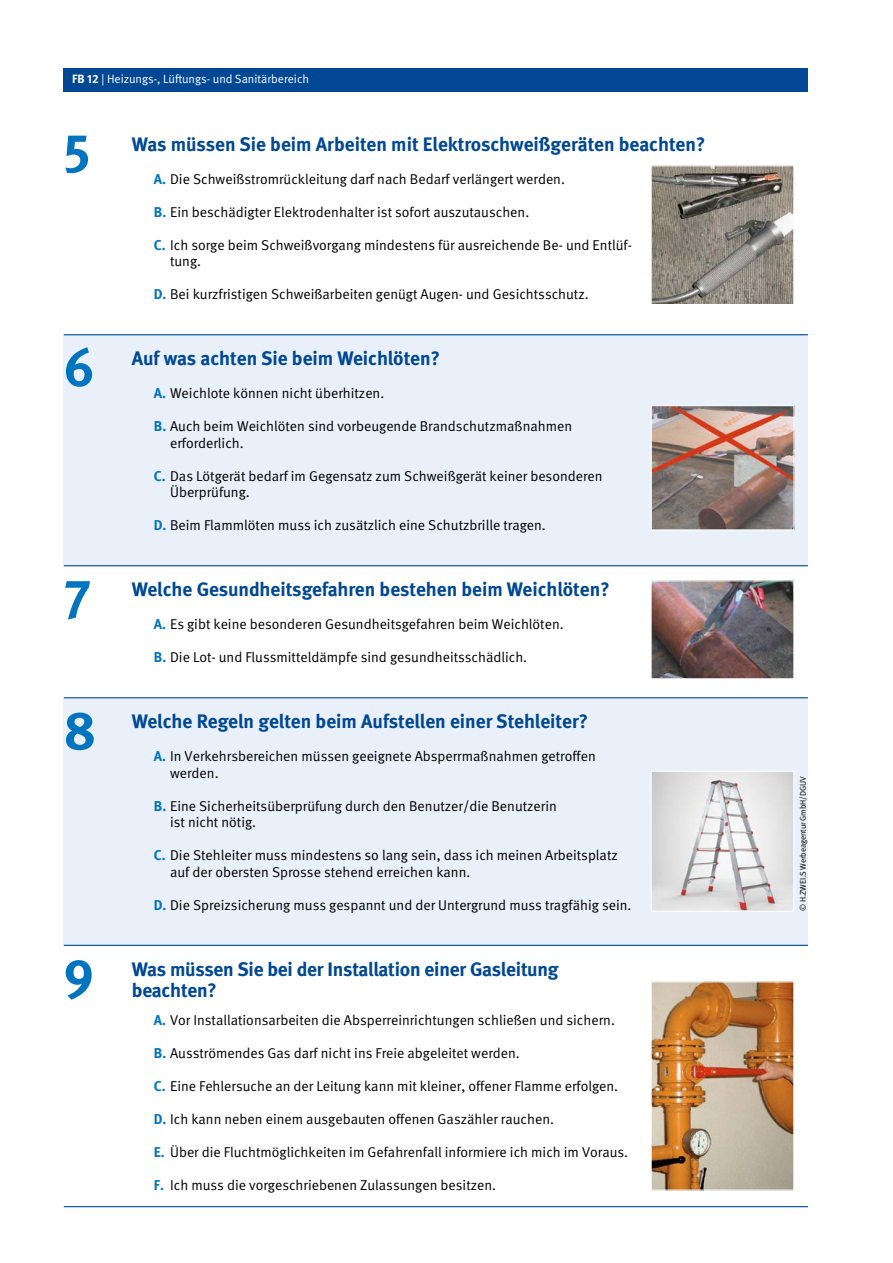
<style>
.page{position:relative;width:893px;height:1263px;background:#fff}
.page>*{position:absolute;margin:0;border:0;box-sizing:border-box;transform-origin:0 0}
.t1{font:700 54px "DGUV Meta";color:#0074be}
.t2{font:700 19.5px/21px "DGUV Meta";letter-spacing:-.005em;color:#004893}
.Antwort{font:14.25px/16.5px "DGUV Meta";color:#000}
.t3{font:12px "DGUV Meta";color:#fff}
.t4{font:8.25px "DGUV Meta";letter-spacing:-.01em;color:#000}
.s1{font-weight:700}
.s2{font-weight:700;color:#0074be}
</style>
<div class="page">
<hr style="left:64px;top:1206px;width:744px;height:1px;background:#004893">
<div style="left:64px;top:334px;width:744px;height:232px;background:#e9f0fa"></div>
<div style="left:64px;top:698px;width:744px;height:248px;background:#e9f0fa"></div>
<hr style="left:64px;top:334px;width:744px;height:1px;background:#004893">
<hr style="left:64px;top:565px;width:744px;height:1px;background:#004893">
<hr style="left:64px;top:697px;width:744px;height:1px;background:#004893">
<hr style="left:64px;top:945px;width:744px;height:1px;background:#004893">
<img style="left:653px;top:407px;width:140px;height:121px">
<div style="left:651px;top:405px;width:144px;height:125px;border:1px solid #fff"></div>
<img style="left:653px;top:167px;width:139px;height:136px">
<div style="left:651px;top:165px;width:143px;height:140px;border:1px solid #fff"></div>
<img style="left:653px;top:773px;width:139px;height:137px">
<div style="left:651px;top:771px;width:143px;height:141px;border:1px solid #fff"></div>
<img style="left:653px;top:983px;width:139px;height:206px">
<div style="left:651px;top:981px;width:143px;height:210px;border:1px solid #fff"></div>
<img style="left:653px;top:582px;width:139px;height:95px">
<div style="left:651px;top:580px;width:143px;height:99px;border:1px solid #fff"></div>
<div style="left:64px;top:68px;width:744px;height:23px;background:#004893"></div>
<p class="t3" style="left:72px;top:72px;width:238px"><span class="s1">FB 12</span> | Heizungs-, Lüftungs- und Sanitärbereich</p>
<p class="t1" style="left:64px;top:121px;width:28px">5</p>
<p class="t2" style="left:132px;top:134px;width:575px">Was müssen Sie beim Arbeiten mit Elektroschweißgeräten beachten?</p>
<p class="Antwort" style="left:154px;top:171px;width:413px"><span class="s2">A.</span> Die Schweißstromrückleitung darf nach Bedarf verlängert werden.</p>
<p class="Antwort" style="left:154px;top:204px;width:377px"><span class="s2">B.</span> Ein beschädigter Elektrodenhalter ist sofort auszutauschen.</p>
<p class="Antwort" style="left:170px;top:237px;width:463px;text-indent:-16px"><span class="s2">C.</span> Ich sorge beim Schweißvorgang mindestens für ausreichende Be- und Entlüf&shy;tung.</p>
<p class="Antwort" style="left:154px;top:286px;width:436px"><span class="s2">D.</span> Bei kurzfristigen Schweißarbeiten genügt Augen- und Gesichtsschutz.</p>
<p class="t1" style="left:64px;top:335px;width:32px">6</p>
<p class="t2" style="left:132px;top:348px;width:310px">Auf was achten Sie beim Weichlöten?</p>
<p class="Antwort" style="left:154px;top:385px;width:232px"><span class="s2">A.</span> Weichlote können nicht überhitzen.</p>
<p class="Antwort" style="left:170px;top:418px;width:404px;text-indent:-16px"><span class="s2">B.</span> Auch beim Weichlöten sind vorbeugende Brandschutzmaßnahmen erforderlich.</p>
<p class="Antwort" style="left:170px;top:468px;width:434px;text-indent:-16px"><span class="s2">C.</span> Das Lötgerät bedarf im Gegensatz zum Schweißgerät keiner besonderen<br>Überprüfung.</p>
<p class="Antwort" style="left:154px;top:517px;width:394px"><span class="s2">D.</span> Beim Flammlöten muss ich zusätzlich eine Schutzbrille tragen.</p>
<p class="t1" style="left:64px;top:566px;width:28px">7</p>
<p class="t2" style="left:132px;top:579px;width:479px">Welche Gesundheitsgefahren bestehen beim Weichlöten?</p>
<p class="Antwort" style="left:154px;top:616px;width:411px"><span class="s2">A.</span> Es gibt keine besonderen Gesundheitsgefahren beim Weichlöten.</p>
<p class="Antwort" style="left:154px;top:649px;width:375px"><span class="s2">B.</span> Die Lot- und Flussmitteldämpfe sind gesundheitsschädlich.</p>
<p class="t1" style="left:64px;top:698px;width:34px">8</p>
<p class="t2" style="left:132px;top:711px;width:458px">Welche Regeln gelten beim Aufstellen einer Stehleiter?</p>
<p class="Antwort" style="left:170px;top:748px;width:427px;text-indent:-16px"><span class="s2">A.</span> In Verkehrsbereichen müssen geeignete Absperrmaßnahmen getroffen werden.</p>
<p class="Antwort" style="left:170px;top:798px;width:388px;text-indent:-16px"><span class="s2">B.</span> Eine Sicherheitsüberprüfung durch den Benutzer/die Benutzerin ist nicht nötig.</p>
<p class="Antwort" style="left:170px;top:847px;width:449px;text-indent:-16px"><span class="s2">C.</span> Die Stehleiter muss mindestens so lang sein, dass ich meinen Arbeitsplatz auf der obersten Sprosse stehend erreichen kann.</p>
<p class="Antwort" style="left:154px;top:897px;width:479px"><span class="s2">D.</span> Die Spreizsicherung muss gespannt und der Untergrund muss tragfähig sein.</p>
<p class="t1" style="left:64px;top:946px;width:32px">9</p>
<p class="t2" style="left:132px;top:959px;width:428px">Was müssen Sie bei der Installation einer Gasleitung beachten?</p>
<p class="Antwort" style="left:154px;top:1012px;width:463px"><span class="s2">A.</span> Vor Installationsarbeiten die Absperreinrichtungen schließen und sichern.</p>
<p class="Antwort" style="left:154px;top:1045px;width:367px"><span class="s2">B.</span> Ausströmendes Gas darf nicht ins Freie abgeleitet werden.</p>
<p class="Antwort" style="left:154px;top:1078px;width:466px"><span class="s2">C.</span> Eine Fehlersuche an der Leitung kann mit kleiner, offener Flamme erfolgen.</p>
<p class="Antwort" style="left:154px;top:1111px;width:402px"><span class="s2">D.</span> Ich kann neben einem ausgebauten offenen Gaszähler rauchen.</p>
<p class="Antwort" style="left:154px;top:1144px;width:476px"><span class="s2">E.</span> Über die Fluchtmöglichkeiten im Gefahrenfall informiere ich mich im Voraus.</p>
<p class="Antwort" style="left:154px;top:1177px;width:344px"><span class="s2">F.</span> Ich muss die vorgeschriebenen Zulassungen besitzen.</p>
<p class="t4" style="left:798px;top:910px;width:135px;rotate:-90deg">© H.ZWEI.S Werbeagentur GmbH/DGUV</p>
</div>
